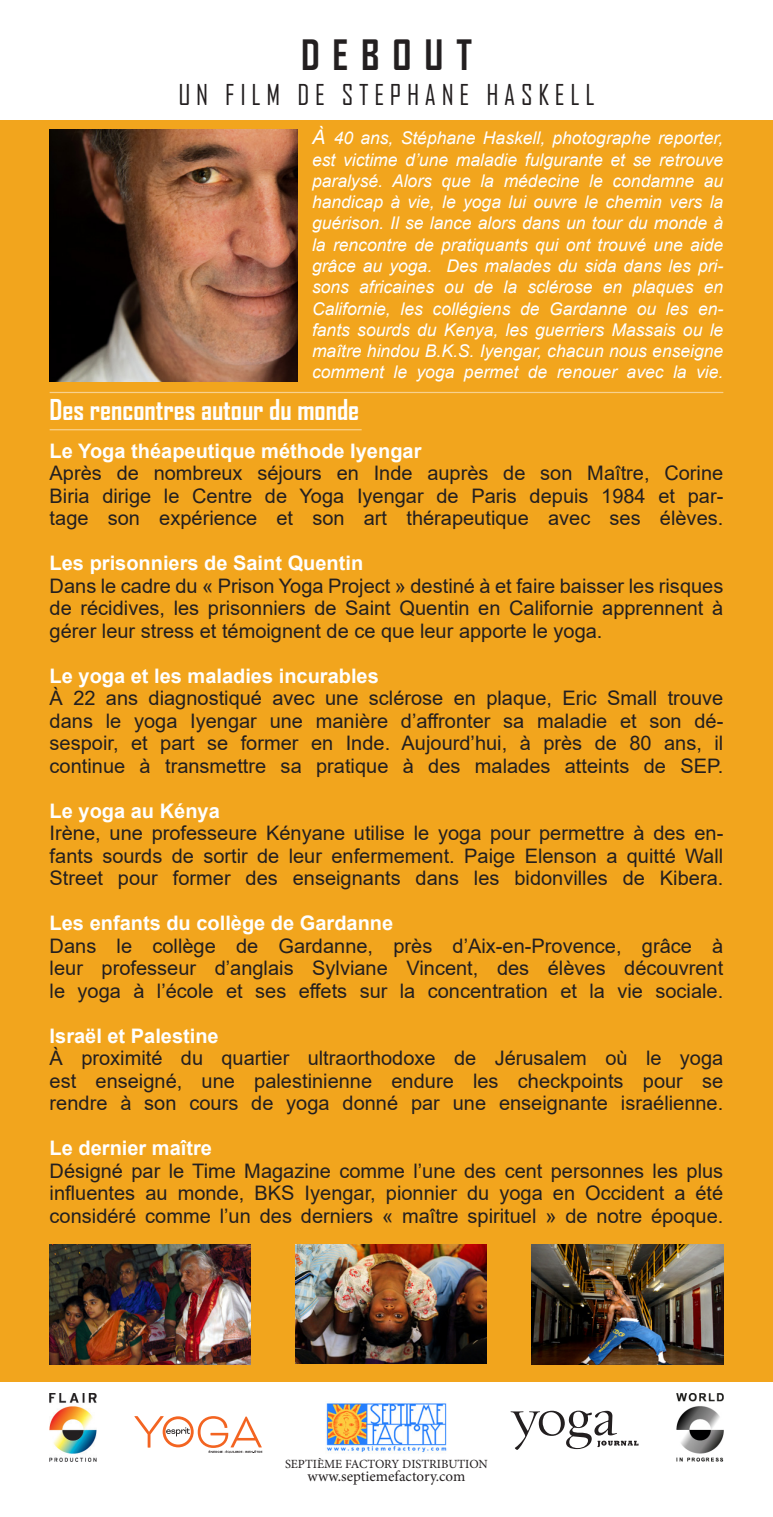
<style>
.page{position:relative;width:773px;height:1517px;background:#fff}
.page>*{position:absolute;margin:0;border:0;box-sizing:border-box;transform-origin:0 0}
.t1{font:700 40px "Agency FB";letter-spacing:.32em;color:#231f20}
.t2{font:700 27.5px "Agency FB";color:#fff}
.t3{font:27.5px "Agency FB";letter-spacing:.21em;color:#231f20}
.t4{font:20px/22.5px "Arial";color:#231f20;text-align:justify}
.t5{font:700 20px "Arial";color:#fff}
.t6{font:italic 17.5px/21.2px "Arial";color:#fff;text-align:justify}
.t7{font:15px "Minion Pro";color:#231f20}
.t8{font:12.5px "Minion Pro";color:#231f20}
.s1{font-size:20px}
</style>
<div class="page">
<div style="left:0;top:120px;width:772px;height:1261px;background:#f2a51d"></div>
<img style="left:50px;top:130px;width:248px;height:252px">
<hr style="left:50px;top:392px;width:673px;height:1px;background:#fff">
<hr style="left:50px;top:429px;width:311px;height:1px;background:#fff">
<img style="left:326px;top:1403px;width:121px;height:49px">
<svg style="left:510px;top:1410px;width:128px;height:40px"></svg>
<svg style="left:134px;top:1416px;width:128px;height:37px"></svg>
<img style="left:676px;top:1393px;width:47px;height:68px">
<img style="left:50px;top:1393px;width:47px;height:68px">
<img style="left:50px;top:1244px;width:200px;height:120px">
<img style="left:531px;top:1244px;width:192px;height:120px">
<img style="left:295px;top:1244px;width:191px;height:120px">
<p class="t1" style="left:301px;top:30px;width:172px">DEBOUT</p>
<p class="t3" style="left:178px;top:77px;width:417px">UN FILM DE STEPHANE HASKELL</p>
<p class="t6" style="left:312px;top:128px;width:413px"><span class="s1">À</span> 40 ans, Stéphane Haskell, photographe reporter, est victime d’une maladie fulgurante et se retrouve paralysé. Alors que la médecine le condamne au handicap à vie, le yoga lui ouvre le chemin vers la guérison. Il se lance alors dans un tour du monde à la rencontre de pratiquants qui ont trouvé une aide grâce au yoga. Des malades du sida dans les pri&shy;sons africaines ou de la sclérose en plaques en Californie, les collégiens de Gardanne ou les en&shy;fants sourds du Kenya, les guerriers Massais ou le maître hindou B.K.S. Iyengar, chacun nous enseigne comment le yoga permet de renouer avec la vie.</p>
<p class="t2" style="left:50px;top:393px;width:311px">Des rencontres autour du monde</p>
<p class="t5" style="left:50px;top:436px;width:373px">Le Yoga théapeutique méthode Iyengar</p>
<p class="t4" style="left:50px;top:462px;width:675px">Après de nombreux séjours en Inde auprès de son Maître, Corine</p>
<p class="t4" style="left:50px;top:484px;width:675px">Biria dirige le Centre de Yoga Iyengar de Paris depuis 1984 et par&shy;tage son expérience et son art thérapeutique avec ses élèves.</p>
<p class="t5" style="left:50px;top:549px;width:315px">Les prisonniers de Saint Quentin</p>
<p class="t4" style="left:50px;top:574px;width:675px">Dans le cadre du « Prison Yoga Project » destiné à et faire baisser les risques de récidives, les prisonniers de Saint Quentin en Californie apprennent à gérer leur stress et témoignent de ce que leur apporte le yoga.</p>
<p class="t5" style="left:50px;top:661px;width:331px">Le yoga et les maladies incurables</p>
<p class="t4" style="left:50px;top:687px;width:675px">À 22 ans diagnostiqué avec une sclérose en plaque, Eric Small trouve dans le yoga Iyengar une manière d’affronter sa maladie et son dé&shy;sespoir, et part se former en Inde. Aujourd’hui, à près de 80 ans, il continue à transmettre sa pratique à des malades atteints de SEP.</p>
<p class="t5" style="left:50px;top:796px;width:172px">Le yoga au Kénya</p>
<p class="t4" style="left:50px;top:822px;width:675px">Irène, une professeure Kényane utilise le yoga pour permettre à des en&shy;fants sourds de sortir de leur enfermement. Paige Elenson a quitté Wall Street pour former des enseignants dans les bidonvilles de Kibera.</p>
<p class="t5" style="left:50px;top:909px;width:345px">Les enfants du collège de Gardanne</p>
<p class="t4" style="left:50px;top:934px;width:675px">Dans le collège de Gardanne, près d’Aix-en-Provence, grâce à leur professeur d’anglais Sylviane Vincent, des élèves découvrent le yoga à l’école et ses effets sur la concentration et la vie sociale.</p>
<p class="t5" style="left:50px;top:1021px;width:170px">Israël et Palestine</p>
<p class="t4" style="left:50px;top:1047px;width:675px">À proximité du quartier ultraorthodoxe de Jérusalem où le yoga est enseigné, une palestinienne endure les checkpoints pour se rendre à son cours de yoga donné par une enseignante israélienne.</p>
<p class="t5" style="left:50px;top:1134px;width:164px">Le dernier maître</p>
<p class="t4" style="left:50px;top:1159px;width:675px">Désigné par le Time Magazine comme l’une des cent personnes les plus influentes au monde, BKS Iyengar, pionnier du yoga en Occident a été considéré comme l’un des derniers « maître spirituel » de notre époque.</p>
<p class="t8" style="left:285px;top:1455px;width:204px">SEPTIÈME FACTORY DISTRIBUTION</p>
<p class="t7" style="left:307px;top:1465px;width:159px">www.septiemefactory.com</p>
</div>
